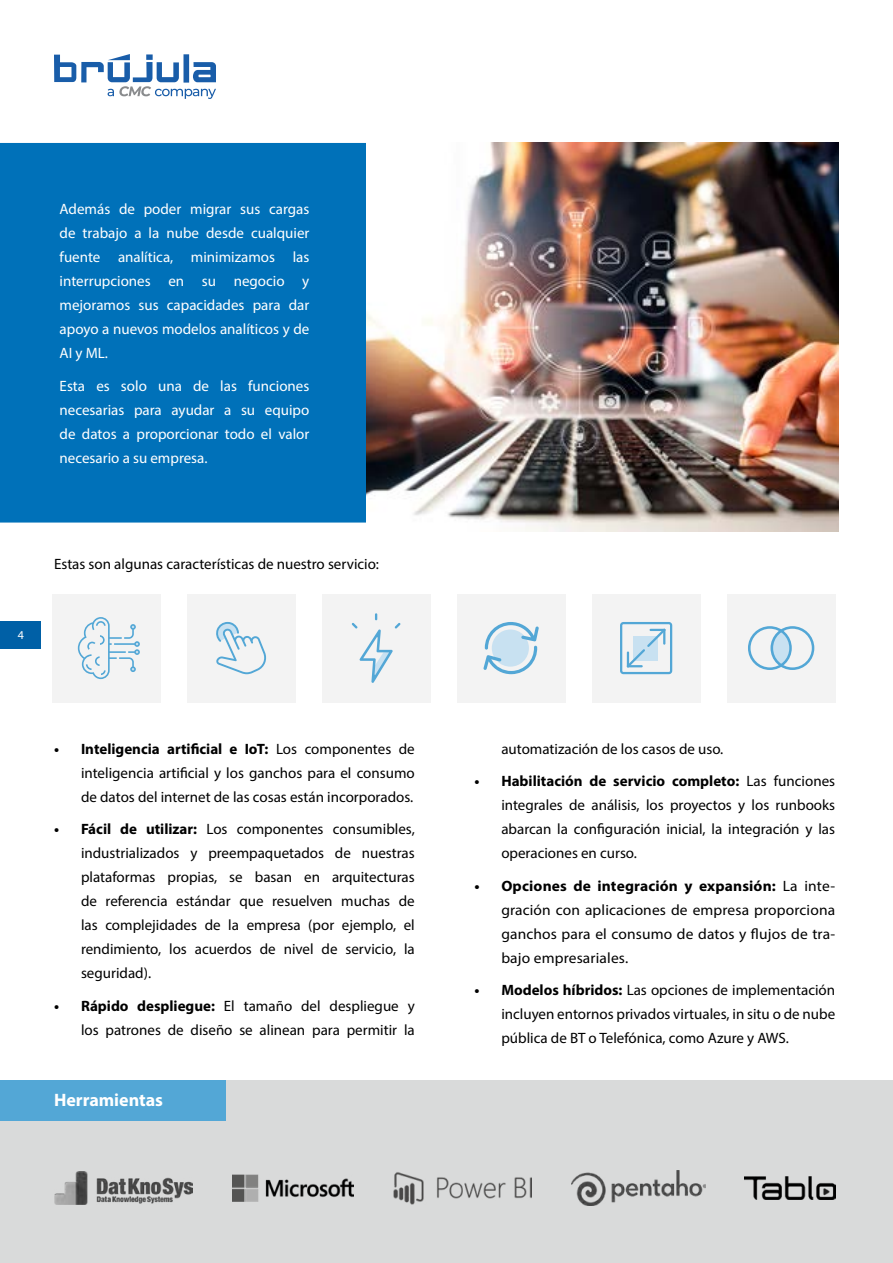
<style>
.page{position:relative;width:893px;height:1263px;background:#fff}
.page>*{position:absolute;margin:0;border:0;box-sizing:border-box;transform-origin:0 0}
.t1{font:700 18px "Myriad Pro";color:#fff}
.t2{font:15px/24px "Myriad Pro";color:#000;text-align:justify}
.t3{font:15px/24px "Myriad Pro";color:#fff;text-align:justify}
.t4{font:12px "Myriad Pro";color:#fff}
.s1{font-weight:700}
</style>
<div class="page">
<div style="left:0;top:621px;width:40px;height:27px;background:#0060a6"></div>
<div style="left:0;top:142px;width:366px;height:381px;background:#0071b9"></div>
<img style="left:366px;top:142px;width:473px;height:389px">
<div style="left:0;top:1080px;width:893px;height:183px;background:#d9dada"></div>
<div style="left:0;top:1080px;width:225px;height:41px;background:#53a7d6"></div>
<img style="left:54px;top:1172px;width:138px;height:33px">
<img style="left:393px;top:1172px;width:139px;height:32px">
<img style="left:572px;top:1171px;width:133px;height:34px">
<div style="left:52px;top:594px;width:108px;height:108px;background:#f3f3f3"></div>
<div style="left:187px;top:594px;width:108px;height:108px;background:#f3f3f3"></div>
<div style="left:322px;top:594px;width:108px;height:108px;background:#f3f3f3"></div>
<div style="left:457px;top:594px;width:108px;height:108px;background:#f3f3f3"></div>
<div style="left:592px;top:594px;width:108px;height:108px;background:#f3f3f3"></div>
<div style="left:727px;top:594px;width:108px;height:108px;background:#f3f3f3"></div>
<svg style="left:78px;top:617px;width:62px;height:62px"></svg>
<svg style="left:216px;top:622px;width:50px;height:52px"></svg>
<svg style="left:352px;top:613px;width:48px;height:70px"></svg>
<svg style="left:483px;top:622px;width:56px;height:52px"></svg>
<svg style="left:620px;top:622px;width:52px;height:52px"></svg>
<svg style="left:748px;top:626px;width:66px;height:44px"></svg>
<svg style="left:54px;top:54px;width:162px;height:45px"></svg>
<img style="left:745px;top:1176px;width:90px;height:24px">
<img style="left:232px;top:1175px;width:122px;height:26px">
<p class="t3" style="left:60px;top:197px;width:251px">Además de poder migrar sus cargas de trabajo a la nube desde cualquier fuente analítica, minimizamos las interrupciones en su negocio y mejoramos sus capacidades para dar apoyo a nuevos modelos analíticos y de AI y ML.</p>
<p class="t3" style="left:60px;top:373px;width:251px">Esta es solo una de las funciones necesarias para ayudar a su equipo de datos a proporcionar todo el valor necesario a su empresa.</p>
<p class="t4" style="left:18px;top:628px;width:8px">4</p>
<p class="t2" style="left:54px;top:552px;width:327px">Estas son algunas características de nuestro servicio:</p>
<p class="t2" style="left:81px;top:736px;width:335px;text-indent:-27px"><span class="s1">• Inteligencia artificial e IoT:</span> Los componentes de inteligencia artificial y los ganchos para el consumo de datos del internet de las cosas están incorporados.</p>
<p class="t2" style="left:81px;top:817px;width:335px;text-indent:-27px"><span class="s1">• Fácil de utilizar:</span> Los componentes consumibles, industrializados y preempaquetados de nuestras plataformas propias, se basan en arquitecturas de referencia estándar que resuelven muchas de las complejidades de la empresa (por ejemplo, el rendimiento, los acuerdos de nivel de servicio, la seguridad).</p>
<p class="t2" style="left:54px;top:993px;width:362px;text-align:right"><span class="s1">• Rápido despliegue:</span> El tamaño del despliegue y los patrones de diseño se alinean para permitir la</p>
<p class="t1" style="left:54px;top:1088px;width:111px">Herramientas</p>
<p class="t2" style="left:501px;top:736px;width:224px">automatización de los casos de uso.</p>
<p class="t2" style="left:501px;top:769px;width:335px;text-indent:-27px"><span class="s1">• Habilitación de servicio completo:</span> Las funciones integrales de análisis, los proyectos y los runbooks abarcan la configuración inicial, la integración y las operaciones en curso.</p>
<p class="t2" style="left:501px;top:873px;width:335px;text-indent:-27px"><span class="s1">• Opciones de integración y expansión:</span> La inte&shy;gración con aplicaciones de empresa proporciona ganchos para el consumo de datos y flujos de tra&shy;bajo empresariales.</p>
<p class="t2" style="left:501px;top:978px;width:335px;text-indent:-27px"><span class="s1">• Modelos híbridos:</span> Las opciones de implementación incluyen entornos privados virtuales, in situ o de nube pública de BT o Telefónica, como Azure y AWS.</p>
</div>
